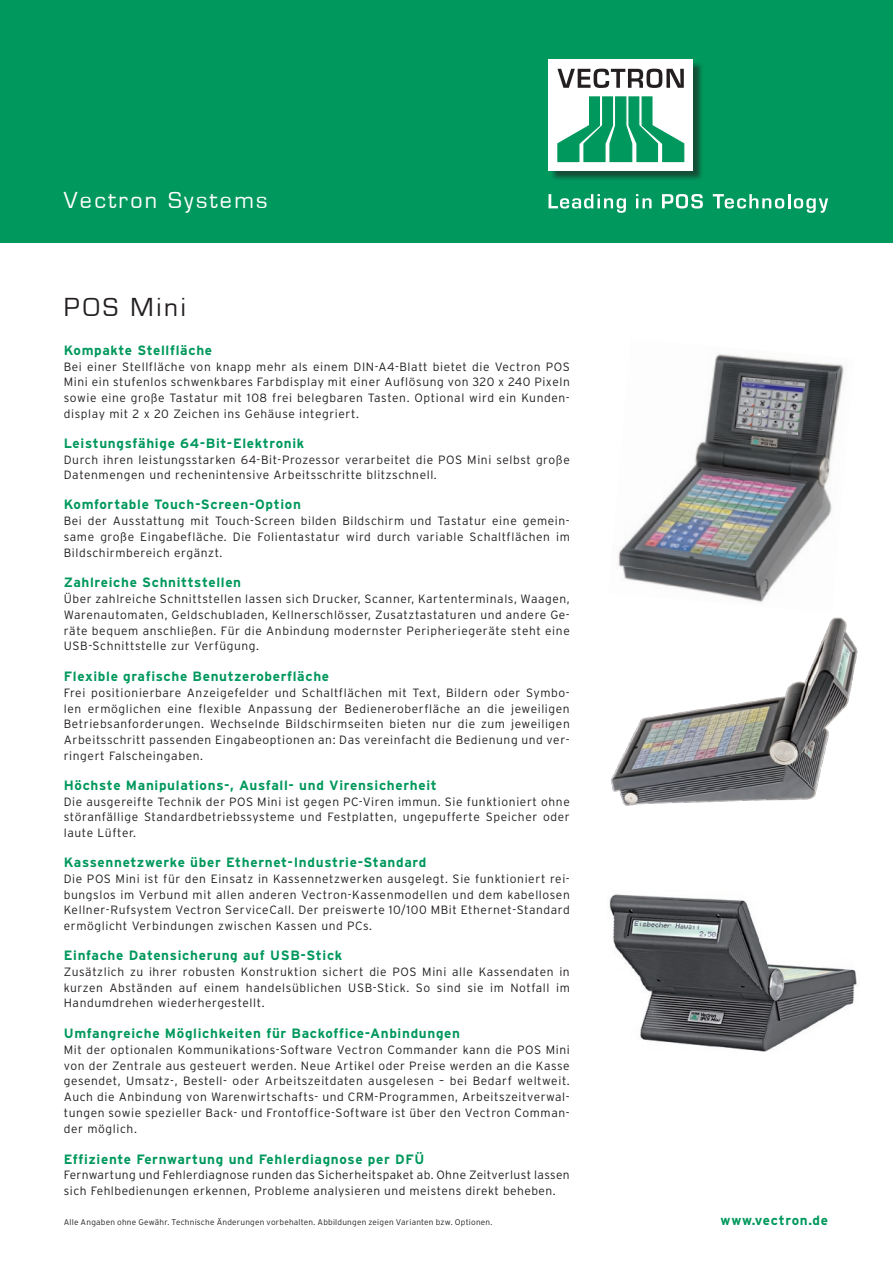
<style>
.page{position:relative;width:893px;height:1263px;background:#fff}
.page>*{position:absolute;margin:0;border:0;box-sizing:border-box;transform-origin:0 0}
.t1{font:27px "Eurostile T";letter-spacing:.1em;color:#231f20}
.t2{font:24px "Eurostile T";letter-spacing:.1em;color:#fff}
.t3{font:700 13.5px "Interstate";letter-spacing:.05em;color:#00985c}
.t4{font:300 12px/15.8px "Interstate";letter-spacing:.05em;color:#231f20;text-align:justify}
.t5{font:300 8.25px "Interstate";letter-spacing:.025em;color:#231f20}
</style>
<div class="page">
<img style="left:618px;top:354px;width:226px;height:248px">
<img style="left:611px;top:617px;width:247px;height:189px">
<img style="left:609px;top:894px;width:248px;height:158px">
<div style="left:0;top:0;width:893px;height:242px;background:#00985c"></div>
<div style="left:550px;top:61px;width:154px;height:121px;background:#231f20;opacity:.6"></div>
<div style="left:549px;top:60px;width:144px;height:111px;background:#fff"></div>
<svg style="left:557px;top:69px;width:127px;height:19px"></svg>
<svg style="left:557px;top:96px;width:128px;height:67px"></svg>
<svg style="left:549px;top:194px;width:77px;height:19px"></svg>
<svg style="left:636px;top:194px;width:16px;height:14px"></svg>
<svg style="left:662px;top:194px;width:41px;height:15px"></svg>
<svg style="left:713px;top:194px;width:115px;height:19px"></svg>
<h2 class="t2" style="left:64px;top:187px;width:205px">Vectron Systems</h2>
<h1 class="t1" style="left:64px;top:293px;width:124px">POS Mini</h1>
<p class="t3" style="left:64px;top:342px;width:150px">Kompakte Stellfläche</p>
<p class="t4" style="left:64px;top:358px;width:508px">Bei einer Stellfläche von knapp mehr als einem DIN-A4-Blatt bietet die Vectron POS Mini ein stufenlos schwenkbares Farbdisplay mit einer Auflösung von 320 x 240 Pixeln sowie eine große Tastatur mit 108 frei belegbaren Tasten. Optional wird ein Kunden&shy;display mit 2 x 20 Zeichen ins Gehäuse integriert.</p>
<p class="t3" style="left:64px;top:435px;width:242px">Leistungsfähige 64-Bit-Elektronik</p>
<p class="t4" style="left:64px;top:451px;width:508px">Durch ihren leistungsstarken 64-Bit-Prozessor verarbeitet die POS Mini selbst große<br>Datenmengen und rechenintensive Arbeitsschritte blitzschnell.</p>
<p class="t3" style="left:64px;top:496px;width:239px">Komfortable Touch-Screen-Option</p>
<p class="t4" style="left:64px;top:513px;width:508px">Bei der Ausstattung mit Touch-Screen bilden Bildschirm und Tastatur eine gemein&shy;same große Eingabefläche. Die Folientastatur wird durch variable Schaltflächen im Bildschirmbereich ergänzt.</p>
<p class="t3" style="left:64px;top:574px;width:179px">Zahlreiche Schnittstellen</p>
<p class="t4" style="left:64px;top:591px;width:507px">Über zahlreiche Schnittstellen lassen sich Drucker, Scanner, Kartenterminals, Waagen, Warenautomaten, Geldschubladen, Kellnerschlösser, Zusatztastaturen und andere Ge&shy;räte bequem anschließen. Für die Anbindung modernster Peripheriegeräte steht eine USB-Schnittstelle zur Verfügung.</p>
<p class="t3" style="left:64px;top:668px;width:267px">Flexible grafische Benutzeroberfläche</p>
<p class="t4" style="left:64px;top:685px;width:508px">Frei positionierbare Anzeigefelder und Schaltflächen mit Text, Bildern oder Symbo&shy;len ermöglichen eine flexible Anpassung der Bedieneroberfläche an die jeweiligen Betriebsanforderungen. Wechselnde Bildschirmseiten bieten nur die zum jeweiligen Arbeitsschritt passenden Eingabeoptionen an: Das vereinfacht die Bedienung und ver&shy;ringert Falscheingaben.</p>
<p class="t3" style="left:64px;top:777px;width:375px">Höchste Manipulations-, Ausfall- und Virensicherheit</p>
<p class="t4" style="left:64px;top:793px;width:507px">Die ausgereifte Technik der POS Mini ist gegen PC-Viren immun. Sie funktioniert ohne störanfällige Standardbetriebssysteme und Festplatten, ungepufferte Speicher oder laute Lüfter.</p>
<p class="t3" style="left:64px;top:854px;width:364px">Kassennetzwerke über Ethernet-Industrie-Standard</p>
<p class="t4" style="left:64px;top:871px;width:508px">Die POS Mini ist für den Einsatz in Kassennetzwerken ausgelegt. Sie funktioniert rei&shy;bungslos im Verbund mit allen anderen Vectron-Kassenmodellen und dem kabellosen Kellner-Rufsystem Vectron ServiceCall. Der preiswerte 10/100 MBit Ethernet-Standard ermöglicht Verbindungen zwischen Kassen und PCs.</p>
<p class="t3" style="left:64px;top:947px;width:280px">Einfache Datensicherung auf USB-Stick</p>
<p class="t4" style="left:64px;top:964px;width:508px">Zusätzlich zu ihrer robusten Konstruktion sichert die POS Mini alle Kassendaten in kurzen Abständen auf einem handelsüblichen USB-Stick. So sind sie im Notfall im Handumdrehen wiederhergestellt.</p>
<p class="t3" style="left:64px;top:1025px;width:398px">Umfangreiche Möglichkeiten für Backoffice-Anbindungen</p>
<p class="t4" style="left:64px;top:1042px;width:508px">Mit der optionalen Kommunikations-Software Vectron Commander kann die POS Mini von der Zentrale aus gesteuert werden. Neue Artikel oder Preise werden an die Kasse gesendet, Umsatz-, Bestell- oder Arbeitszeitdaten ausgelesen – bei Bedarf weltweit.<br>Auch die Anbindung von Warenwirtschafts- und CRM-Programmen, Arbeitszeitverwal&shy;tungen sowie spezieller Back- und Frontoffice-Software ist über den Vectron Comman&shy;der möglich.</p>
<p class="t3" style="left:64px;top:1150px;width:362px">Effiziente Fernwartung und Fehlerdiagnose per DFÜ</p>
<p class="t4" style="left:64px;top:1167px;width:507px">Fernwartung und Fehlerdiagnose runden das Sicherheitspaket ab. Ohne Zeitverlust lassen sich Fehlbedienungen erkennen, Probleme analysieren und meistens direkt beheben.</p>
<p class="t5" style="left:64px;top:1217px;width:430px">Alle Angaben ohne Gewähr. Technische Änderungen vorbehalten. Abbildungen zeigen Varianten bzw. Optionen.</p>
<p class="t3" style="left:721px;top:1212px;width:109px">www.vectron.de</p>
</div>
